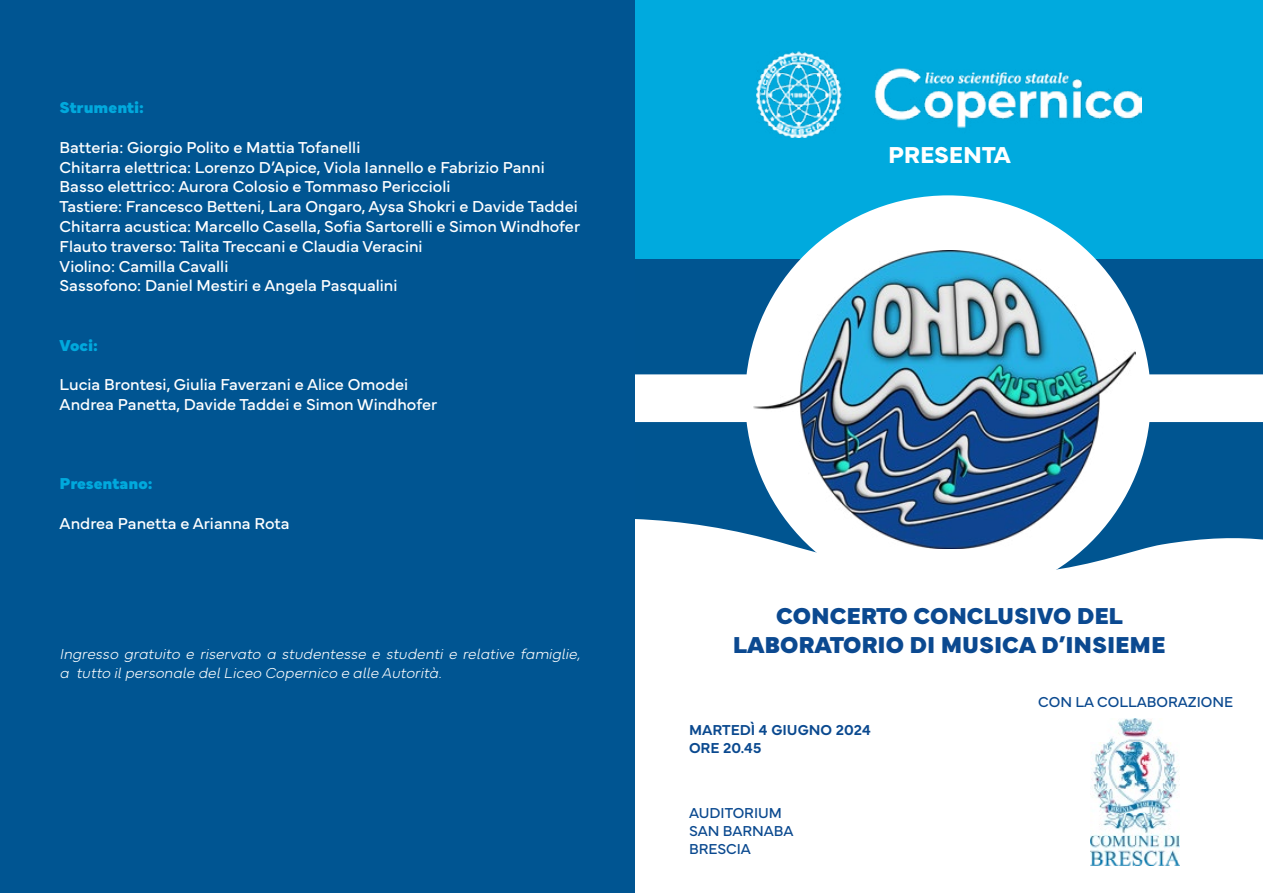
<style>
.page{position:relative;width:1263px;height:893px;background:#fff}
.page>*{position:absolute;margin:0;border:0;box-sizing:border-box;transform-origin:0 0}
.t1{font:900 24px/28.8px "Mundial";color:#0b4990;text-align:center}
.t2{font:700 24px "Mundial";color:#fff}
.t3{font:16.5px/19.8px "Mundial";color:#fff}
.t4{font:900 16.5px "Mundial";color:#00a9dd}
.t5{font:italic 100 15px/19.8px "Mundial";color:#fff}
.t6{font:15px/18px "Mundial";color:#0a498f}
.t7{font:600 15px/18px "Mundial";color:#0a498f}
.s1{font-size:16.5px}
</style>
<div class="page">
<div style="left:634px;top:0;width:629px;height:195px;background:#00aade"></div>
<svg style="left:634px;top:195px;width:629px;height:406px"></svg>
<img style="left:753px;top:250px;width:382px;height:299px">
<img style="left:1090px;top:719px;width:89px;height:147px">
<div style="left:0;top:0;width:634px;height:893px;background:#005592"></div>
<img style="left:756px;top:52px;width:386px;height:85px">
<p class="t4" style="left:60px;top:95px;width:86px">Strumenti:</p>
<p class="t3" style="left:60px;top:136px;width:522px">Batteria: Giorgio Polito e Mattia Tofanelli<br>Chitarra elettrica: Lorenzo D’Apice, Viola Iannello e Fabrizio Panni Basso elettrico: Aurora Colosio e Tommaso Periccioli<br>Tastiere: Francesco Betteni, Lara Ongaro, Aysa Shokri e Davide Taddei Chitarra acustica: Marcello Casella, Sofia Sartorelli e Simon Windhofer Flauto traverso: Talita Treccani e Claudia Veracini<br>Violino: Camilla Cavalli<br>Sassofono: Daniel Mestiri e Angela Pasqualini</p>
<p class="t4" style="left:60px;top:332px;width:40px">Voci:</p>
<p class="t3" style="left:60px;top:373px;width:379px">Lucia Brontesi, Giulia Faverzani e Alice Omodei<br>Andrea Panetta, Davide Taddei e Simon Windhofer</p>
<p class="t4" style="left:60px;top:471px;width:94px">Presentano:</p>
<p class="t3" style="left:60px;top:512px;width:231px">Andrea Panetta e Arianna Rota</p>
<p class="t5" style="left:60px;top:642px;width:522px">Ingresso gratuito e riservato a studentesse e studenti e relative famiglie, a tutto il personale del Liceo Copernico e alle Autorità<span class="s1">.</span></p>
<h1 class="t2" style="left:888px;top:137px;width:124px">PRESENTA</h1>
<h1 class="t1" style="left:733px;top:600px;width:434px">CONCERTO CONCLUSIVO DEL<br>LABORATORIO DI MUSICA D’INSIEME</h1>
<p class="t7" style="left:689px;top:720px;width:183px">MARTEDÌ 4 GIUGNO 2024<br>ORE 20.45</p>
<p class="t6" style="left:689px;top:802px;width:106px">AUDITORIUM<br>SAN BARNABA<br>BRESCIA</p>
<p class="t6" style="left:1038px;top:691px;width:196px">CON LA COLLABORAZIONE</p>
</div>
